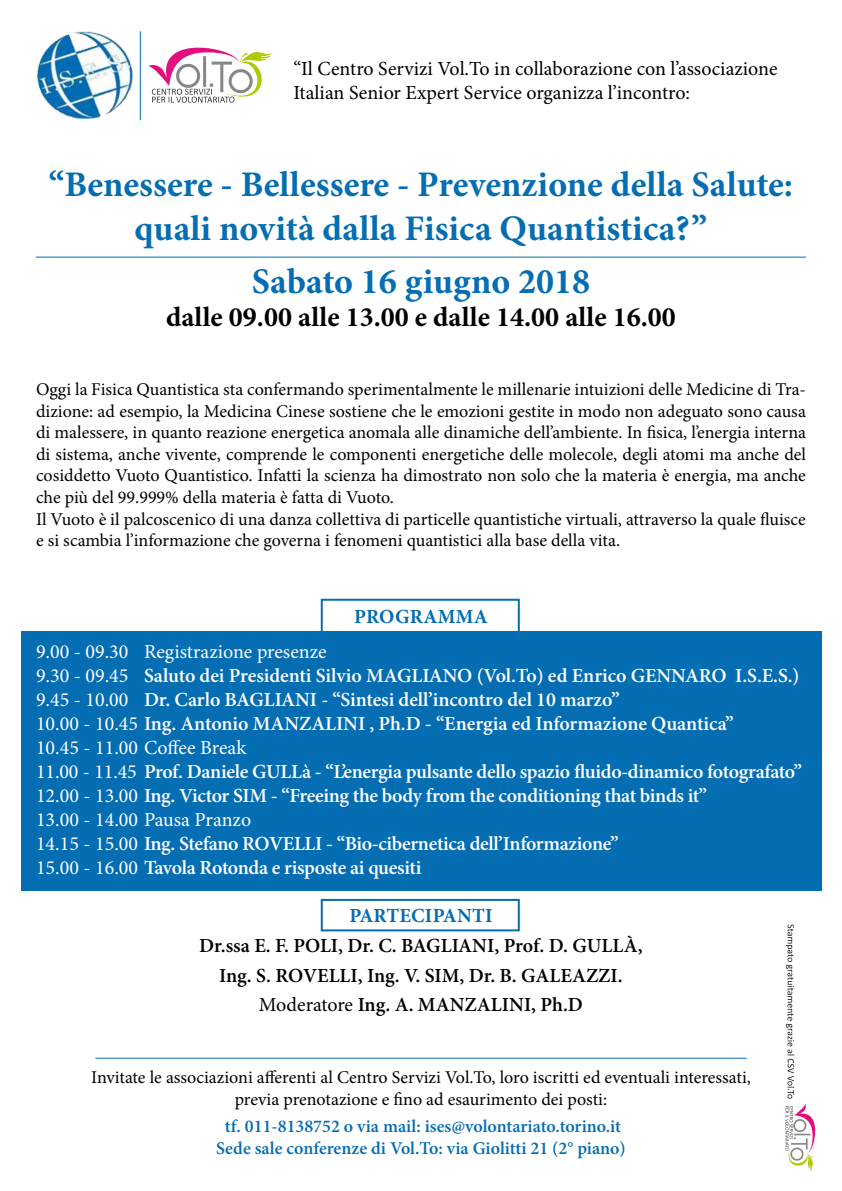
<style>
.page{position:relative;width:842px;height:1191px;background:#fff}
.page>*{position:absolute;margin:0;border:0;box-sizing:border-box;transform-origin:0 0}
.t1{font:700 36px/43.2px "Minion Pro";color:#056db1;text-align:center}
.t2{font:700 28px "Minion Pro";letter-spacing:.005em;color:#000}
.t3{font:600 20px/24px "Minion Pro";letter-spacing:-.015em;color:#fff}
.t4{font:600 20px/29.7px "Minion Pro";color:#000;text-align:center}
.t5{font:20px/24px "Minion Pro";color:#000}
.t6{font:700 20px "Minion Pro";letter-spacing:.01em;color:#056db1}
.t7{font:18px/21.6px "Minion Pro";color:#000}
.t8{font:600 18px/21.6px "Minion Pro";color:#056db1;text-align:center}
.s1{font-weight:400}
</style>
<div class="page">
<div style="left:321px;top:599px;width:199px;height:45px;border:2px solid #056db1"></div>
<div style="left:321px;top:899px;width:199px;height:32px;border:2px solid #056db1"></div>
<div style="left:21px;top:631px;width:801px;height:259px;background:#056db1"></div>
<img style="left:36px;top:31px;width:96px;height:88px">
<hr style="left:95px;top:1057px;width:651px;height:1px;background:#056db1">
<hr style="left:36px;top:257px;width:770px;height:1px;background:#056db1">
<hr style="left:140px;top:31px;width:1px;height:89px;background:#056db1">
<svg style="left:786px;top:924px;width:8px;height:174px"></svg>
<svg style="left:785px;top:1104px;width:31px;height:67px"></svg>
<svg style="left:149px;top:47px;width:123px;height:56px"></svg>
<p class="t5" style="left:293px;top:57px;width:486px">“Il Centro Servizi Vol.To in collaborazione con l’associazione<br>Italian Senior Expert Service organizza l’incontro:</p>
<h1 class="t1" style="left:49px;top:163px;width:746px">“Benessere - Bellessere - Prevenzione della Salute: quali novità dalla Fisica Quantistica?”</h1>
<h1 class="t1" style="left:252px;top:259px;width:340px">Sabato 16 giugno 2018</h1>
<h2 class="t2" style="left:166px;top:298px;width:511px">dalle 09.00 alle 13.00 e dalle 14.00 alle 16.00</h2>
<p class="t7" style="left:36px;top:378px;width:771px">Oggi la Fisica Quantistica sta confermando sperimentalmente le millenarie intuizioni delle Medicine di Tra&shy;dizione: ad esempio, la Medicina Cinese sostiene che le emozioni gestite in modo non adeguato sono causa di malessere, in quanto reazione energetica anomala alle dinamiche dell’ambiente. In fisica, l’energia interna di sistema, anche vivente, comprende le componenti energetiche delle molecole, degli atomi ma anche del cosiddetto Vuoto Quantistico. Infatti la scienza ha dimostrato non solo che la materia è energia, ma anche che più del 99.999% della materia è fatta di Vuoto.<br>Il Vuoto è il palcoscenico di una danza collettiva di particelle quantistiche virtuali, attraverso la quale fluisce e si scambia l’informazione che governa i fenomeni quantistici alla base della vita.</p>
<p class="t6" style="left:354px;top:602px;width:135px">PROGRAMMA</p>
<p class="t3" style="left:36px;top:639px;width:768px"><span class="s1">9.00 - 09.30 Registrazione presenze<br>9.30 - 09.45</span> Saluto dei Presidenti Silvio MAGLIANO (Vol.To) ed Enrico GENNARO I.S.E.S.)<br><span class="s1">9.45 - 10.00</span> Dr. Carlo BAGLIANI - “Sintesi dell’incontro del 10 marzo”<br><span class="s1">10.00 - 10.45</span> Ing. Antonio MANZALINI , Ph.D - “Energia ed Informazione Quantica”<br><span class="s1">10.45 - 11.00 Coffee Break<br>11.00 - 11.45</span> Prof. Daniele GULLà - “L’energia pulsante dello spazio fluido-dinamico fotografato” <span class="s1">12.00 - 13.00</span> Ing. Victor SIM - “Freeing the body from the conditioning that binds it”<br><span class="s1">13.00 - 14.00 Pausa Pranzo<br>14.15 - 15.00</span> Ing. Stefano ROVELLI - “Bio-cibernetica dell’Informazione”<br><span class="s1">15.00 - 16.00</span> Tavola Rotonda e risposte ai quesiti</p>
<p class="t6" style="left:349px;top:902px;width:145px">PARTECIPANTI</p>
<p class="t4" style="left:199px;top:930px;width:445px">Dr.ssa E. F. POLI, Dr. C. BAGLIANI, Prof. D. GULLÀ,<br>Ing. S. ROVELLI, Ing. V. SIM, Dr. B. GALEAZZI.<br><span class="s1">Moderatore</span> Ing. A. MANZALINI, Ph.D</p>
<p class="t7" style="left:91px;top:1066px;width:661px;text-align:center">Invitate le associazioni afferenti al Centro Servizi Vol.To, loro iscritti ed eventuali interessati, previa prenotazione e fino ad esaurimento dei posti:</p>
<p class="t8" style="left:216px;top:1115px;width:411px">tf. 011-8138752 o via mail: ises@volontariato.torino.it<br>Sede sale conferenze di Vol.To: via Giolitti 21 (2° piano)</p>
</div>
